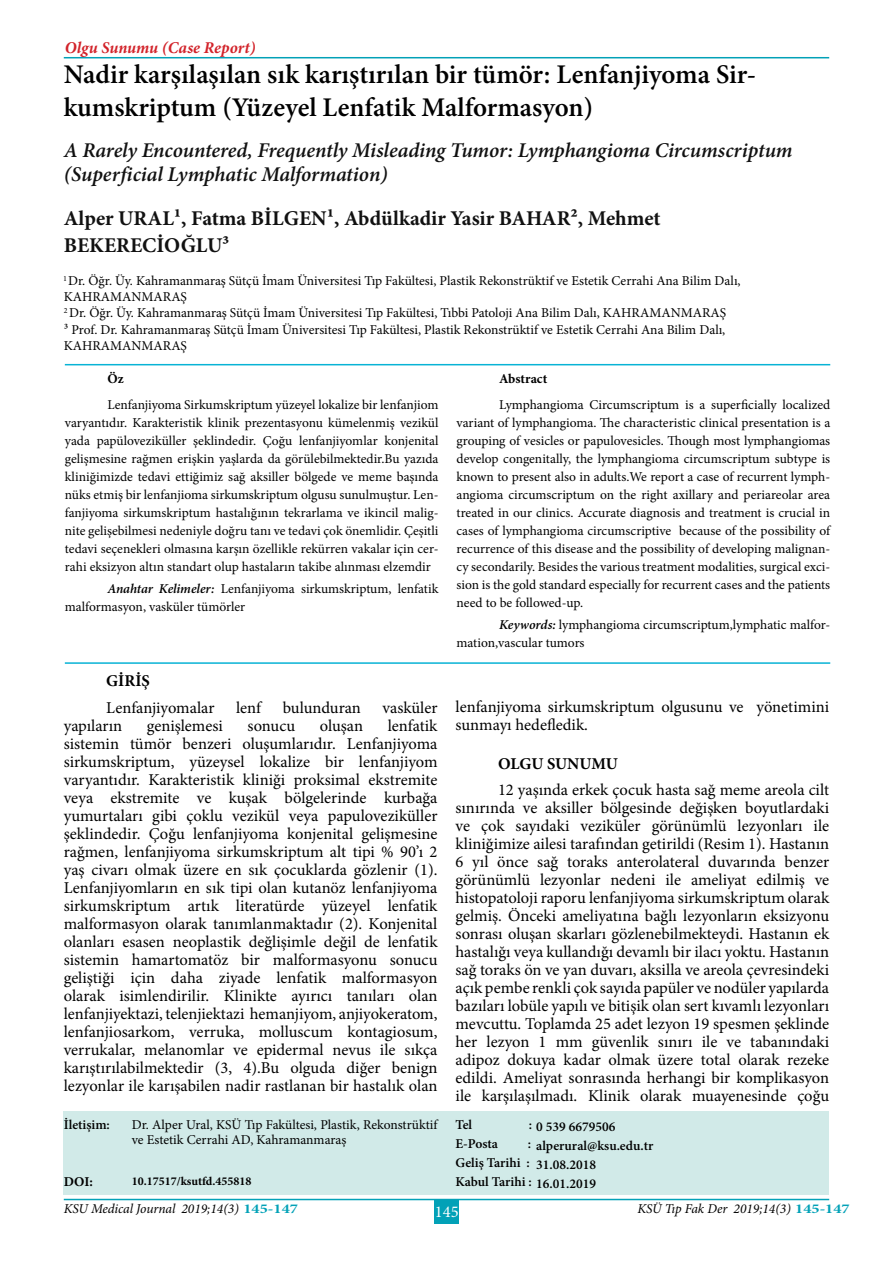
<style>
.page{position:relative;width:893px;height:1263px;background:#fff}
.page>*{position:absolute;margin:0;border:0;box-sizing:border-box;transform-origin:0 0}
.t1{font:600 27px/32.4px "Minion Pro";color:#000}
.t2{font:italic 600 21px/24px "Minion Pro";letter-spacing:-.005em;color:#111}
.t3{font:700 21px/27px "Minion Pro";color:#111}
.t4{font:16.5px/18px "Minion Pro";color:#000;text-align:justify}
.t5{font:italic 700 16.5px "Minion Pro";color:#d2232a}
.t6{font:700 16.5px "Minion Pro";color:#000}
.t7{font:16.5px "Minion Pro";color:#fff}
.t8{font:13.5px/18px "Minion Pro";color:#000}
.t9{font:600 13.5px/19.2px "Minion Pro";color:#000}
.t10{font:italic 13.5px "Minion Pro";letter-spacing:-.005em;color:#000}
.t11{font:700 13.5px "Minion Pro";color:#000}
.t12{font:700 12px "Minion Pro";letter-spacing:-.005em;color:#000}
.s1{font-weight:600;font-style:italic}
.s2{font-weight:700;font-style:normal;color:#02a1b7}
</style>
<div class="page">
<div style="left:434px;top:1200px;width:25px;height:23px;background:#02a1b7"></div>
<hr style="left:64px;top:1199px;width:765px;height:1px;background:#02a1b7">
<hr style="left:64px;top:57px;width:765px;height:1px;background:#02a1b7">
<hr style="left:65px;top:364px;width:765px;height:1px;background:#08b3d5">
<hr style="left:65px;top:662px;width:765px;height:2px;background:#08b3d5">
<div style="left:64px;top:1111px;width:765px;height:84px;background:#d1eae8"></div>
<p class="t5" style="left:65px;top:36px;width:192px">Olgu Sunumu (Case Report)</p>
<h1 class="t1" style="left:64px;top:58px;width:694px">Nadir karşılaşılan sık karıştırılan bir tümör: Lenfanjiyoma Sir&shy;kumskriptum (Yüzeyel Lenfatik Malformasyon)</h1>
<p class="t2" style="left:64px;top:138px;width:730px">A Rarely Encountered, Frequently Misleading Tumor: Lymphangioma Circumscriptum (Superficial Lymphatic Malformation)</p>
<p class="t3" style="left:64px;top:204px;width:598px">Alper URAL1, Fatma BİLGEN1, Abdülkadir Yasir BAHAR2, Mehmet<br>BEKERECİOĞLU3</p>
<p class="t8" style="left:64px;top:273px;width:678px;line-height:16.2px"><sup>1</sup> Dr. Öğr. Üy. Kahramanmaraş Sütçü İmam Üniversitesi Tıp Fakültesi, Plastik Rekonstrüktif ve Estetik Cerrahi Ana Bilim Dalı, KAHRAMANMARAŞ<br><sup>2</sup> Dr. Öğr. Üy. Kahramanmaraş Sütçü İmam Üniversitesi Tıp Fakültesi, Tıbbi Patoloji Ana Bilim Dalı, KAHRAMANMARAŞ<br>3 Prof. Dr. Kahramanmaraş Sütçü İmam Üniversitesi Tıp Fakültesi, Plastik Rekonstrüktif ve Estetik Cerrahi Ana Bilim Dalı, KAHRAMANMARAŞ</p>
<p class="t11" style="left:107px;top:369px;width:18px">Öz</p>
<p class="t8" style="left:65px;top:396px;width:375px;text-align:justify;text-indent:43px">Lenfanjiyoma Sirkumskriptum yüzeyel lokalize bir lenfanjiom varyantıdır. Karakteristik klinik prezentasyonu kümelenmiş vezikül yada papüloveziküller şeklindedir. Çoğu lenfanjiyomlar konjenital gelişmesine rağmen erişkin yaşlarda da görülebilmektedir.Bu yazıda kliniğimizde tedavi ettiğimiz sağ aksiller bölgede ve meme başında nüks etmiş bir lenfanjioma sirkumskriptum olgusu sunulmuştur. Len&shy;fanjiyoma sirkumskriptum hastalığının tekrarlama ve ikincil malig&shy;nite gelişebilmesi nedeniyle doğru tanı ve tedavi çok önemlidir. Çeşitli tedavi seçenekleri olmasına karşın özellikle rekürren vakalar için cer&shy;rahi eksizyon altın standart olup hastaların takibe alınması elzemdir</p>
<p class="t8" style="left:65px;top:580px;width:375px;text-indent:43px"><span class="s1">Anahtar Kelimeler:</span> Lenfanjiyoma sirkumskriptum, lenfatik malformasyon, vasküler tümörler</p>
<p class="t11" style="left:499px;top:369px;width:50px">Abstract</p>
<p class="t8" style="left:457px;top:396px;width:375px;text-align:justify;text-indent:43px">Lymphangioma Circumscriptum is a superficially localized variant of lymphangioma. The characteristic clinical presentation is a grouping of vesicles or papulovesicles. Though most lymphangiomas develop congenitally, the lymphangioma circumscriptum subtype is known to present also in adults.We report a case of recurrent lymph&shy;angioma circumscriptum on the right axillary and periareolar area treated in our clinics. Accurate diagnosis and treatment is crucial in cases of lymphangioma circumscriptive because of the possibility of recurrence of this disease and the possibility of developing malignan&shy;cy secondarily. Besides the various treatment modalities, surgical exci&shy;sion is the gold standard especially for recurrent cases and the patients need to be followed-up.</p>
<p class="t8" style="left:457px;top:616px;width:375px;text-indent:43px"><span class="s1">Keywords:</span> lymphangioma circumscriptum,lymphatic malfor&shy;mation,vascular tumors</p>
<p class="t6" style="left:106px;top:669px;width:45px">GİRİŞ</p>
<p class="t4" style="left:106px;top:698px;width:110px">Lenfanjiyomalar</p>
<p class="t4" style="left:236px;top:698px;width:27px">lenf</p>
<p class="t4" style="left:283px;top:698px;width:80px">bulunduran</p>
<p class="t4" style="left:383px;top:698px;width:56px">vasküler</p>
<p class="t4" style="left:64px;top:716px;width:60px">yapıların</p>
<p class="t4" style="left:147px;top:716px;width:78px">genişlemesi</p>
<p class="t4" style="left:247px;top:716px;width:49px">sonucu</p>
<p class="t4" style="left:320px;top:716px;width:45px">oluşan</p>
<p class="t4" style="left:64px;top:716px;width:375px;text-indent:324px">lenfatik sistemin tümör benzeri oluşumlarıdır. Lenfanjiyoma sirkumskriptum, yüzeysel lokalize bir lenfanjiyom varyantıdır. Karakteristik kliniği proksimal ekstremite veya ekstremite ve kuşak bölgelerinde kurbağa yumurtaları gibi çoklu vezikül veya papuloveziküller şeklindedir. Çoğu lenfanjiyoma konjenital gelişmesine rağmen, lenfanjiyoma sirkumskriptum alt tipi % 90’ı 2 yaş civarı olmak üzere en sık çocuklarda gözlenir (1).<br>Lenfanjiyomların en sık tipi olan kutanöz lenfanjiyoma sirkumskriptum artık literatürde yüzeyel lenfatik malformasyon olarak tanımlanmaktadır (2). Konjenital olanları esasen neoplastik değlişimle değil de lenfatik sistemin hamartomatöz bir malformasyonu sonucu geliştiği için daha ziyade lenfatik malformasyon olarak isimlendirilir. Klinikte ayırıcı tanıları olan lenfanjiyektazi, telenjiektazi hemanjiyom, anjiyokeratom, lenfanjiosarkom, verruka, molluscum kontagiosum, verrukalar, melanomlar ve epidermal nevus ile sıkça karıştırılabilmektedir (3, 4).Bu olguda diğer benign lezyonlar ile karışabilen nadir rastlanan bir hastalık olan</p>
<p class="t9" style="left:64px;top:1115px;width:48px">İletişim:</p>
<p class="t11" style="left:64px;top:1172px;width:31px">DOI:</p>
<p class="t8" style="left:132px;top:1117px;width:307px;line-height:15px">Dr. Alper Ural, KSÜ Tıp Fakültesi, Plastik, Rekonstrüktif ve Estetik Cerrahi AD, Kahramanmaraş</p>
<p class="t12" style="left:132px;top:1173px;width:121px">10.17517/ksutfd.455818</p>
<p class="t4" style="left:455px;top:697px;width:375px">lenfanjiyoma sirkumskriptum olgusunu ve yönetimini sunmayı hedefledik.</p>
<p class="t6" style="left:498px;top:752px;width:121px">OLGU SUNUMU</p>
<p class="t4" style="left:455px;top:781px;width:375px;text-indent:43px">12 yaşında erkek çocuk hasta sağ meme areola cilt sınırında ve aksiller bölgesinde değişken boyutlardaki ve çok sayıdaki veziküler görünümlü lezyonları ile kliniğimize ailesi tarafından getirildi (Resim 1). Hastanın 6 yıl önce sağ toraks anterolateral duvarında benzer görünümlü lezyonlar nedeni ile ameliyat edilmiş ve histopatoloji raporu lenfanjiyoma sirkumskriptum olarak gelmiş. Önceki ameliyatına bağlı lezyonların eksizyonu sonrası oluşan skarları gözlenebilmekteydi. Hastanın ek hastalığı veya kullandığı devamlı bir ilacı yoktu. Hastanın sağ toraks ön ve yan duvarı, aksilla ve areola çevresindeki açık pembe renkli çok sayıda papüler ve nodüler yapılarda bazıları lobüle yapılı ve bitişik olan sert kıvamlı lezyonları mevcuttu. Toplamda 25 adet lezyon 19 spesmen şeklinde her lezyon 1 mm güvenlik sınırı ile ve tabanındaki adipoz dokuya kadar olmak üzere total olarak rezeke edildi. Ameliyat sonrasında herhangi bir komplikasyon ile karşılaşılmadı. Klinik olarak muayenesinde çoğu</p>
<p class="t9" style="left:455px;top:1115px;width:18px">Tel</p>
<p class="t9" style="left:529px;top:1115px;width:5px">:</p>
<p class="t9" style="left:455px;top:1134px;width:44px">E-Posta</p>
<p class="t9" style="left:536px;top:1116px;width:119px">0 539 6679506 alperural@ksu.edu.tr<br>31.08.2018<br>16.01.2019</p>
<p class="t9" style="left:455px;top:1134px;width:78px;text-indent:72px">:<br>Geliş Tarihi :<br>Kabul Tarihi :</p>
<p class="t10" style="left:64px;top:1199px;width:236px">KSU Medical Journal 2019;14(3) <span class="s2">145-147</span></p>
<p class="t7" style="left:435px;top:1201px;width:25px">145</p>
<p class="t10" style="left:637px;top:1199px;width:214px">KSÜ Tıp Fak Der 2019;14(3) <span class="s2">145-147</span></p>
</div>
